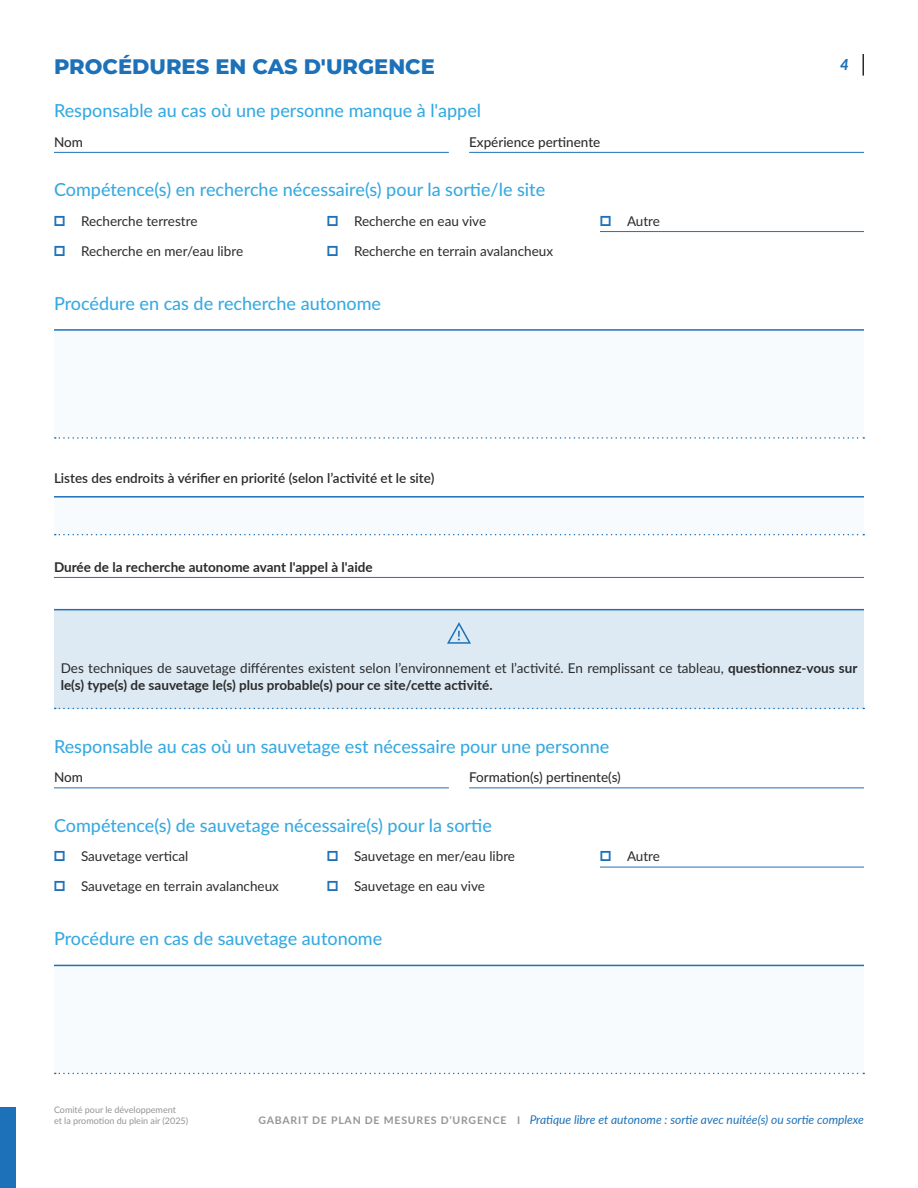
<style>
.page{position:relative;width:918px;height:1188px;background:#fff}
.page>*{position:absolute;margin:0;border:0;box-sizing:border-box;transform-origin:0 0}
.t1{font:800 21px "Montserrat";color:#1d71b8}
.t2{font:500 18px "Lato";color:#36a9e1}
.t3{font:italic 800 15px "Lato";color:#1d71b8}
.t4{font:13.5px/16.2px "Lato";color:#2b2b2b}
.t5{font:600 13.5px "Lato";color:#2b2b2b}
.t6{font:500 13.5px "Lato";color:#2b2b2b}
.t7{font:700 13.5px "Lato";color:#2b2b2b}
.t8{font:italic 12px "Lato";color:#1d71b8}
.t9{font:9px/10.8px "Lato";color:#959595}
.s1{font-weight:800;font-size:19.5px;color:#1d71b8}
.s2{font-weight:700}
.s3{font-weight:700;font-style:normal;font-size:10.5px;color:#959595}
</style>
<div class="page">
<hr style="left:862px;top:54px;width:2px;height:22px;background:#2b2b2b">
<div style="left:0;top:1107px;width:16px;height:81px;background:#1d71b8"></div>
<hr style="left:54px;top:152px;width:395px;height:1px;background:#1d71b8">
<hr style="left:469px;top:152px;width:395px;height:1px;background:#1d71b8">
<hr style="left:600px;top:231px;width:264px;height:1px;background:#1d71b8">
<hr style="left:54px;top:577px;width:810px;height:1px;background:#1d71b8">
<div style="left:54px;top:610px;width:810px;height:54px;background:#ddeaf4"></div>
<hr style="left:54px;top:609px;width:810px;height:1px;background:#1d71b8">
<div style="left:54px;top:656px;width:810px;height:52px;background:#ddeaf4"></div>
<svg style="left:55px;top:708px;width:809px;height:1px"></svg>
<div style="left:54px;top:330px;width:810px;height:108px;background:#f8fbfd"></div>
<svg style="left:55px;top:437px;width:809px;height:2px"></svg>
<hr style="left:54px;top:329px;width:810px;height:2px;background:#1d71b8">
<div style="left:54px;top:497px;width:810px;height:38px;background:#f8fbfd"></div>
<hr style="left:54px;top:496px;width:810px;height:2px;background:#1d71b8">
<svg style="left:55px;top:534px;width:809px;height:1px"></svg>
<svg style="left:447px;top:622px;width:24px;height:22px"></svg>
<hr style="left:54px;top:788px;width:395px;height:1px;background:#1d71b8">
<hr style="left:469px;top:788px;width:395px;height:1px;background:#1d71b8">
<hr style="left:600px;top:867px;width:264px;height:1px;background:#1d71b8">
<div style="left:54px;top:965px;width:810px;height:108px;background:#f8fbfd"></div>
<svg style="left:55px;top:1073px;width:809px;height:1px"></svg>
<hr style="left:54px;top:965px;width:810px;height:1px;background:#1d71b8">
<h1 class="t1" style="left:54px;top:51px;width:382px">PROCÉDURES EN CAS D'URGENCE</h1>
<h2 class="t2" style="left:54px;top:98px;width:429px">Responsable au cas où une personne manque à l'appel</h2>
<p class="t6" style="left:54px;top:132px;width:30px">Nom</p>
<p class="t6" style="left:469px;top:132px;width:133px">Expérience pertinente</p>
<h2 class="t2" style="left:54px;top:177px;width:493px">Compétence(s) en recherche nécessaire(s) pour la sortie/le site</h2>
<p class="t4" style="left:54px;top:212px;width:145px"><span class="s1">□</span> Recherche terrestre</p>
<p class="t4" style="left:54px;top:242px;width:191px"><span class="s1">□</span> Recherche en mer/eau libre</p>
<p class="t4" style="left:327px;top:212px;width:161px"><span class="s1">□</span> Recherche en eau vive</p>
<p class="t4" style="left:327px;top:242px;width:228px"><span class="s1">□</span> Recherche en terrain avalancheux</p>
<p class="t4" style="left:600px;top:212px;width:62px"><span class="s1">□</span> Autre</p>
<h2 class="t2" style="left:54px;top:290px;width:329px">Procédure en cas de recherche autonome</h2>
<p class="t5" style="left:54px;top:469px;width:382px">Listes des endroits à vérifier en priorité (selon l’activité et le site)</p>
<p class="t7" style="left:54px;top:557px;width:320px">Durée de la recherche autonome avant l'appel à l'aide</p>
<p class="t3" style="left:840px;top:54px;width:10px">4</p>
<p class="t4" style="left:61px;top:660px;width:798px">Des techniques de sauvetage différentes existent selon l’environnement et l’activité. En remplissant ce tableau, <span class="s2">questionnez-vous sur le(s) type(s) de sauvetage le(s) plus probable(s) pour ce site/cette activité.</span></p>
<h2 class="t2" style="left:54px;top:733px;width:557px">Responsable au cas où un sauvetage est nécessaire pour une personne</h2>
<p class="t6" style="left:54px;top:768px;width:30px">Nom</p>
<p class="t6" style="left:469px;top:768px;width:153px">Formation(s) pertinente(s)</p>
<h2 class="t2" style="left:54px;top:812px;width:439px">Compétence(s) de sauvetage nécessaire(s) pour la sortie</h2>
<p class="t4" style="left:54px;top:848px;width:136px"><span class="s1">□</span> Sauvetage vertical</p>
<p class="t4" style="left:54px;top:878px;width:226px"><span class="s1">□</span> Sauvetage en terrain avalancheux</p>
<p class="t4" style="left:327px;top:848px;width:190px"><span class="s1">□</span> Sauvetage en mer/eau libre</p>
<p class="t4" style="left:327px;top:878px;width:160px"><span class="s1">□</span> Sauvetage en eau vive</p>
<p class="t4" style="left:600px;top:848px;width:62px"><span class="s1">□</span> Autre</p>
<h2 class="t2" style="left:54px;top:926px;width:330px">Procédure en cas de sauvetage autonome</h2>
<p class="t9" style="left:54px;top:1104px;width:136px">Comité pour le développement<br>et la promotion du plein air (2025)</p>
<p class="t8" style="left:259px;top:1111px;width:607px"><span class="s3">GABARIT DE PLAN DE MESURES D’URGENCE I</span> Pratique libre et autonome : sortie avec nuitée(s) ou sortie complexe</p>
</div>
